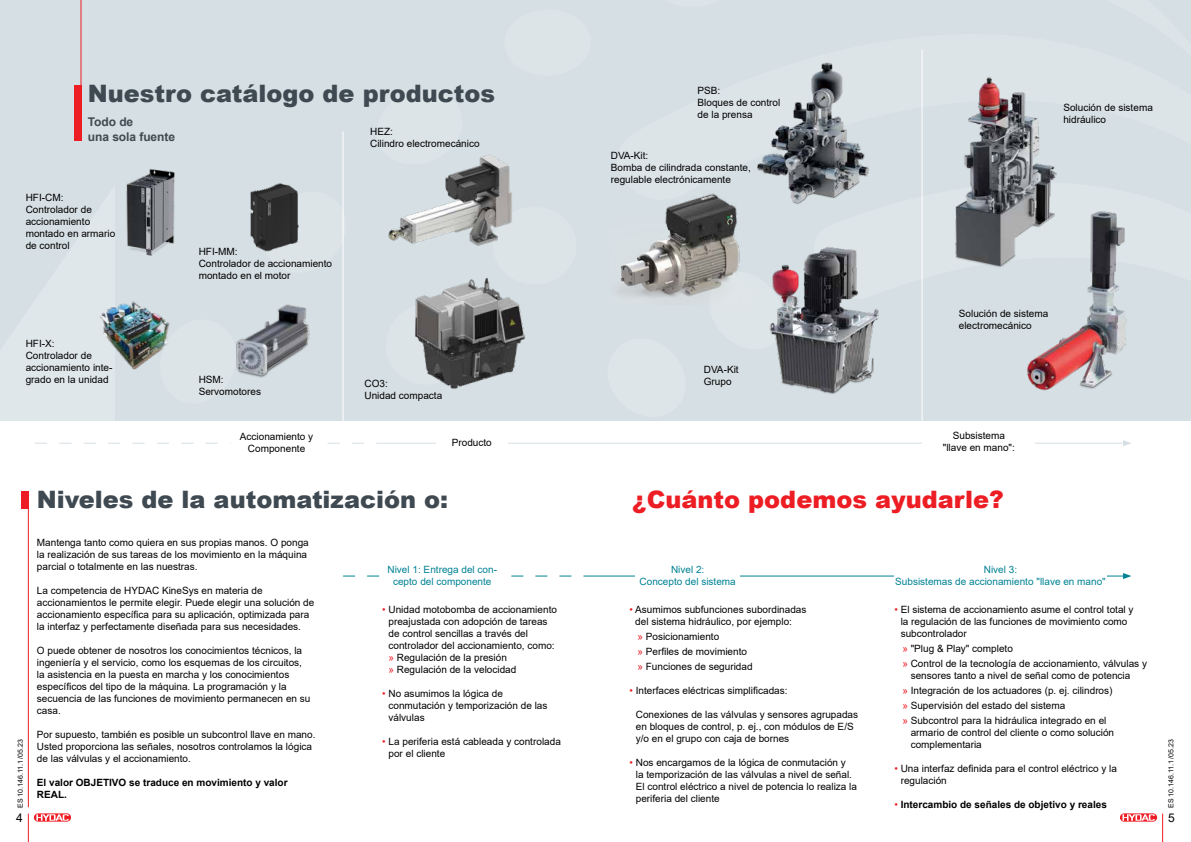
<style>
.page{position:relative;width:1191px;height:842px;background:#fff}
.page>*{position:absolute;margin:0;border:0;box-sizing:border-box;transform-origin:0 0}
.t1{font:900 24px "Arial";color:#3e4951}
.t2{font:900 24px "Arial";color:#ed1d24}
.t3{font:700 12px/14.8px "Arial";letter-spacing:-.005em;color:#3e4951}
.t4{font:12px "Arial";color:#000}
.t5{font:10px/12px "Arial";color:#000}
.t6{font:10px/12px "Arial";color:#008294;text-align:center}
.t7{font:700 10px/12px "Arial";color:#000}
.t8{font:7px "Arial";color:#000}
.s1{color:#ed1d24}
.s2{font-weight:400;color:#ed1d24}
</style>
<div class="page">
<div style="left:0;top:0;width:1191px;height:421px;background:#d6dfe3"></div>
<hr style="left:388px;top:443px;width:736px;height:1px;background:#d6dfe3">
<svg style="left:1123px;top:440px;width:8px;height:6px"></svg>
<hr style="left:921px;top:50px;width:1px;height:384px;background:#fff">
<hr style="left:342px;top:131px;width:1px;height:303px;background:#fff">
<hr style="left:595px;top:575px;width:529px;height:1px;background:#008294">
<svg style="left:1123px;top:573px;width:8px;height:6px"></svg>
<svg style="left:35px;top:443px;width:353px;height:1px"></svg>
<svg style="left:343px;top:575px;width:252px;height:1px"></svg>
<hr style="left:28px;top:505px;width:1px;height:302px;background:#ed1d24">
<div style="left:22px;top:491px;width:7px;height:17px;background:#ed1d24"></div>
<div style="left:231px;top:433px;width:91px;height:33px;background:#fff"></div>
<div style="left:383px;top:565px;width:118px;height:20px;background:#fff"></div>
<div style="left:635px;top:565px;width:105px;height:20px;background:#fff"></div>
<div style="left:894px;top:565px;width:212px;height:32px;background:#fff"></div>
<div style="left:436px;top:433px;width:71px;height:20px;background:#fff"></div>
<div style="left:922px;top:431px;width:113px;height:20px;background:#fff"></div>
<img style="left:126px;top:169px;width:49px;height:87px">
<img style="left:757px;top:62px;width:112px;height:142px">
<img style="left:1027px;top:211px;width:100px;height:180px">
<img style="left:236px;top:304px;width:74px;height:74px">
<img style="left:769px;top:247px;width:110px;height:147px">
<img style="left:955px;top:77px;width:112px;height:197px">
<hr style="left:81px;top:0;width:1px;height:116px;background:#ed1d24">
<div style="left:74px;top:85px;width:7px;height:55px;background:#ed1d24"></div>
<img style="left:388px;top:154px;width:124px;height:92px">
<img style="left:250px;top:183px;width:49px;height:68px">
<img style="left:618px;top:193px;width:122px;height:105px">
<img style="left:100px;top:301px;width:70px;height:69px">
<img style="left:415px;top:278px;width:111px;height:111px">
<svg style="left:28px;top:814px;width:1px;height:28px"></svg>
<svg style="left:1162px;top:814px;width:1px;height:28px"></svg>
<svg style="left:34px;top:813px;width:37px;height:9px"></svg>
<svg style="left:36px;top:814px;width:33px;height:7px"></svg>
<div style="left:1119px;top:813px;width:38px;height:9px;border:1px solid #fff;border-radius:4px"></div>
<svg style="left:1120px;top:813px;width:37px;height:9px"></svg>
<svg style="left:1122px;top:814px;width:32px;height:7px"></svg>
<h1 class="t1" style="left:88px;top:76px;width:409px">Nuestro catálogo de productos</h1>
<p class="t3" style="left:88px;top:114px;width:89px">Todo de<br>una sola fuente</p>
<p class="t5" style="left:370px;top:125px;width:111px">HEZ:<br>Cilindro electromecánico</p>
<p class="t5" style="left:26px;top:191px;width:91px">HFI-CM:<br>Controlador de accionamiento montado en armario de control</p>
<p class="t5" style="left:26px;top:337px;width:88px">HFI-X:<br>Controlador de accionamiento inte&shy;grado en la unidad</p>
<p class="t5" style="left:199px;top:245px;width:135px">HFI-MM:<br>Controlador de accionamiento montado en el motor</p>
<p class="t5" style="left:199px;top:373px;width:64px">HSM:<br>Servomotores</p>
<p class="t5" style="left:364px;top:377px;width:79px">CO3:<br>Unidad compacta</p>
<p class="t5" style="left:697px;top:84px;width:84px">PSB:<br>Bloques de control de la prensa</p>
<p class="t5" style="left:611px;top:150px;width:142px">DVA-Kit:<br>Bomba de cilindrada constante, regulable electrónicamente</p>
<p class="t5" style="left:704px;top:363px;width:36px">DVA-Kit<br>Grupo</p>
<p class="t5" style="left:959px;top:307px;width:91px">Solución de sistema electromecánico</p>
<p class="t5" style="left:240px;top:430px;width:75px;text-align:center">Accionamiento y<br>Componente</p>
<p class="t5" style="left:452px;top:437px;width:42px">Producto</p>
<p class="t5" style="left:942px;top:429px;width:74px;text-align:center">Subsistema "llave en mano":</p>
<h1 class="t1" style="left:37px;top:482px;width:413px">Niveles de la automatización o:</h1>
<h1 class="t2" style="left:632px;top:482px;width:373px">¿Cuánto podemos ayudarle?</h1>
<p class="t5" style="left:1063px;top:101px;width:91px">Solución de sistema hidráulico</p>
<p class="t5" style="left:37px;top:536px;width:273px">Mantenga tanto como quiera en sus propias manos. O ponga la realización de sus tareas de los movimiento en la máquina parcial o totalmente en las nuestras.</p>
<p class="t5" style="left:37px;top:584px;width:279px">La competencia de HYDAC KineSys en materia de accionamientos le permite elegir. Puede elegir una solución de accionamiento específica para su aplicación, optimizada para la interfaz y perfectamente diseñada para sus necesidades.</p>
<p class="t5" style="left:37px;top:644px;width:275px">O puede obtener de nosotros los conocimientos técnicos, la ingeniería y el servicio, como los esquemas de los circuitos, la asistencia en la puesta en marcha y los conocimientos específicos del tipo de la máquina. La programación y la secuencia de las funciones de movimiento permanecen en su casa.</p>
<p class="t5" style="left:37px;top:728px;width:280px">Por supuesto, también es posible un subcontrol llave en mano.<br>Usted proporciona las señales, nosotros controlamos la lógica de las válvulas y el accionamiento.</p>
<p class="t7" style="left:37px;top:776px;width:252px">El valor OBJETIVO se traduce en movimiento y valor<br>REAL.</p>
<p class="t6" style="left:387px;top:563px;width:111px">Nivel 1: Entrega del con&shy;cepto del componente</p>
<p class="t6" style="left:639px;top:563px;width:98px">Nivel 2:<br>Concepto del sistema</p>
<p class="t6" style="left:895px;top:563px;width:212px">Nivel 3:<br>Subsistemas de accionamiento "llave en mano"</p>
<p class="t5" style="left:635px;top:603px;width:173px;text-indent:-6px"><span class="s1">•</span> Asumimos subfunciones subordinadas del sistema hidráulico, por ejemplo:</p>
<p class="t5" style="left:637px;top:628px;width:117px;line-height:15px"><span class="s1">»</span> Posicionamiento<br><span class="s1">»</span> Perfiles de movimiento <span class="s1">»</span> Funciones de seguridad</p>
<p class="t5" style="left:629px;top:684px;width:159px"><span class="s1">•</span> Interfaces eléctricas simplificadas:</p>
<p class="t5" style="left:636px;top:708px;width:224px">Conexiones de las válvulas y sensores agrupadas en bloques de control, p. ej., con módulos de E/S y/o en el grupo con caja de bornes</p>
<p class="t5" style="left:636px;top:756px;width:223px;text-indent:-6px"><span class="s1">•</span> Nos encargamos de la lógica de conmutación y<br>la temporización de las válvulas a nivel de señal.<br>El control eléctrico a nivel de potencia lo realiza la periferia del cliente</p>
<p class="t5" style="left:388px;top:603px;width:170px;text-indent:-6px"><span class="s1">•</span> Unidad motobomba de accionamiento preajustada con adopción de tareas de control sencillas a través del controlador del accionamiento, como: <span class="s1">»</span> Regulación de la presión<br><span class="s1">»</span> Regulación de la velocidad</p>
<p class="t5" style="left:388px;top:687px;width:160px;text-indent:-6px"><span class="s1">•</span> No asumimos la lógica de conmutación y temporización de las válvulas</p>
<p class="t5" style="left:388px;top:735px;width:174px;text-indent:-6px"><span class="s1">•</span> La periferia está cableada y controlada por el cliente</p>
<p class="t5" style="left:900px;top:603px;width:234px;text-indent:-6px"><span class="s1">•</span> El sistema de accionamiento asume el control total y la regulación de las funciones de movimiento como subcontrolador</p>
<p class="t5" style="left:902px;top:640px;width:246px;line-height:15px"><span class="s1">»</span> "Plug &amp; Play" completo<br><span class="s1">»</span> Control de la tecnología de accionamiento, válvulas y</p>
<p class="t5" style="left:902px;top:667px;width:229px;line-height:15px;text-indent:8px">sensores tanto a nivel de señal como de potencia <span class="s1">»</span> Integración de los actuadores (p. ej. cilindros)<br><span class="s1">»</span> Supervisión del estado del sistema<br><span class="s1">»</span> Subcontrol para la hidráulica integrado en el</p>
<p class="t5" style="left:910px;top:726px;width:205px">armario de control del cliente o como solución complementaria</p>
<p class="t5" style="left:900px;top:762px;width:218px;text-indent:-6px"><span class="s1">•</span> Una interfaz definida para el control eléctrico y la regulación</p>
<p class="t7" style="left:894px;top:798px;width:214px"><span class="s2">•</span> Intercambio de señales de objetivo y reales</p>
<p class="t8" style="left:15px;top:808px;width:70px;rotate:-90deg">ES 10.146.11.1/05.23</p>
<p class="t8" style="left:1166px;top:808px;width:70px;rotate:-90deg">ES 10.146.11.1/05.23</p>
<p class="t4" style="left:16px;top:810px;width:8px">4</p>
<p class="t4" style="left:1168px;top:810px;width:8px">5</p>
</div>
